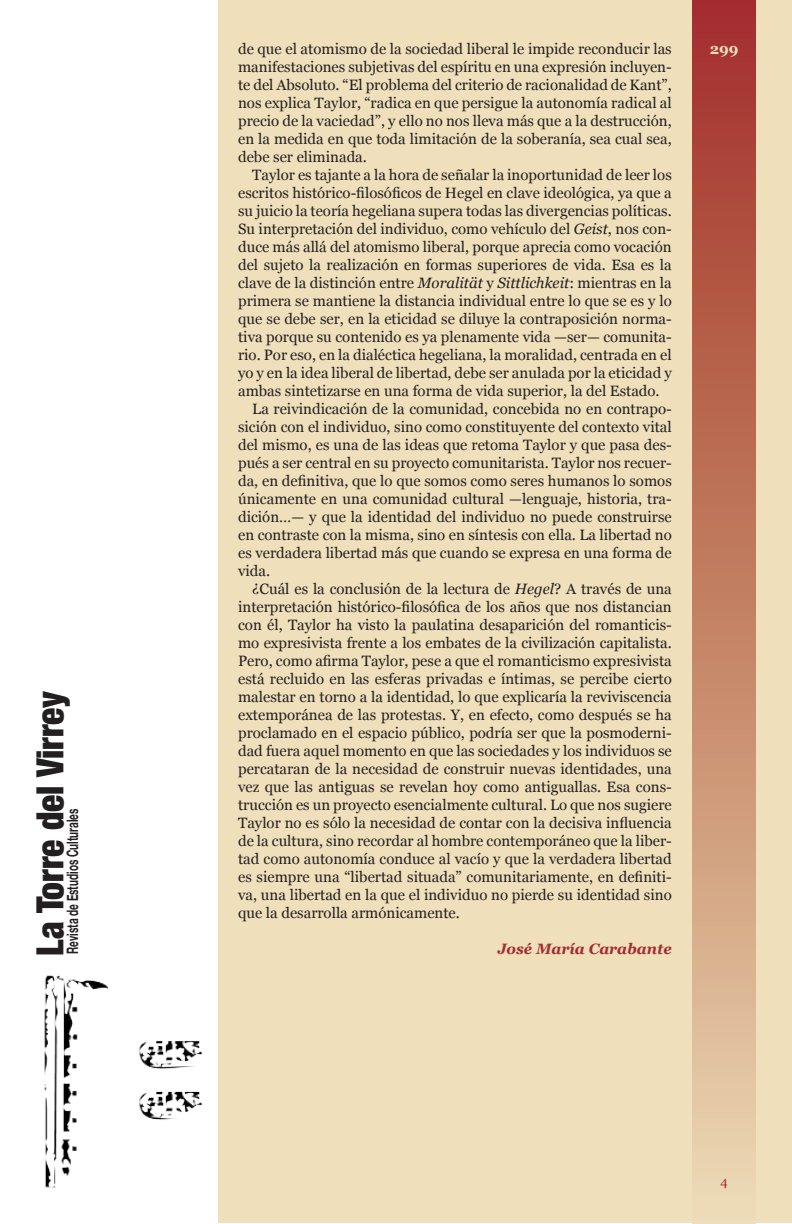
<style>
.page{position:relative;width:792px;height:1224px;background:#fff}
.page>*{position:absolute;margin:0;border:0;box-sizing:border-box;transform-origin:0 0}
.t1{font:900 condensed 37.5px "Helvetica Neue";color:#231f20;scale:.95 1}
.t2{font:700 15.8px "Helvetica Neue";color:#231f20;scale:.63 1}
.t3{font:15px/18px "Georgia";color:#231f20;text-align:justify}
.t4{font:italic 700 15px "Georgia";color:#a42c31}
.t5{font:700 15px "Georgia";color:#efdfbb}
.s1{font-style:italic}
</style>
<div class="page">
<div style="left:218px;top:0;width:574px;height:1224px;background:#efdfbb"></div>
<div style="left:693px;top:0;width:63px;height:1224px;background:linear-gradient(to bottom,#a02d24,#ead9ae)"></div>
<img style="left:44px;top:975px;width:159px;height:213px">
<h1 class="t1" style="left:27px;top:956px;width:280px;rotate:-90deg">La Torre del Virrey</h1>
<p class="t2" style="left:63px;top:954px;width:232px;rotate:-90deg">Revista de Estudios Culturales</p>
<p class="t3" style="left:238px;top:40px;width:435px">de que el atomismo de la sociedad liberal le impide reconducir las manifestaciones subjetivas del espíritu en una expresión incluyen&shy;te del Absoluto. “El problema del criterio de racionalidad de Kant”, nos explica Taylor, “radica en que persigue la autonomía radical al precio de la vaciedad”, y ello no nos lleva más que a la destrucción, en la medida en que toda limitación de la soberanía, sea cual sea, debe ser eliminada.</p>
<p class="t3" style="left:238px;top:166px;width:435px;text-indent:14px">Taylor es tajante a la hora de señalar la inoportunidad de leer los escritos histórico-filosóficos de Hegel en clave ideológica, ya que a su juicio la teoría hegeliana supera todas las divergencias políticas.<br>Su interpretación del individuo, como vehículo del <span class="s1">Geist</span>, nos con&shy;duce más allá del atomismo liberal, porque aprecia como vocación del sujeto la realización en formas superiores de vida. Esa es la clave de la distinción entre <span class="s1">Moralität</span> y <span class="s1">Sittlichkeit</span>: mientras en la primera se mantiene la distancia individual entre lo que se es y lo que se debe ser, en la eticidad se diluye la contraposición norma&shy;tiva porque su contenido es ya plenamente vida —ser— comunita&shy;rio. Por eso, en la dialéctica hegeliana, la moralidad, centrada en el yo y en la idea liberal de libertad, debe ser anulada por la eticidad y ambas sintetizarse en una forma de vida superior, la del Estado.</p>
<p class="t3" style="left:238px;top:400px;width:435px;text-indent:14px">La reivindicación de la comunidad, concebida no en contrapo&shy;sición con el individuo, sino como constituyente del contexto vital del mismo, es una de las ideas que retoma Taylor y que pasa des&shy;pués a ser central en su proyecto comunitarista. Taylor nos recuer&shy;da, en definitiva, que lo que somos como seres humanos lo somos únicamente en una comunidad cultural —lenguaje, historia, tra&shy;dición…— y que la identidad del individuo no puede construirse en contraste con la misma, sino en síntesis con ella. La libertad no es verdadera libertad más que cuando se expresa en una forma de vida.</p>
<p class="t3" style="left:238px;top:580px;width:435px;text-indent:14px">¿Cuál es la conclusión de la lectura de <span class="s1">Hegel</span>? A través de una interpretación histórico-filosófica de los años que nos distancian con él, Taylor ha visto la paulatina desaparición del romanticis&shy;mo expresivista frente a los embates de la civilización capitalista.<br>Pero, como afirma Taylor, pese a que el romanticismo expresivista está recluido en las esferas privadas e íntimas, se percibe cierto malestar en torno a la identidad, lo que explicaría la reviviscencia extemporánea de las protestas. Y, en efecto, como después se ha proclamado en el espacio público, podría ser que la posmoderni&shy;dad fuera aquel momento en que las sociedades y los individuos se percataran de la necesidad de construir nuevas identidades, una vez que las antiguas se revelan hoy como antiguallas. Esa cons&shy;trucción es un proyecto esencialmente cultural. Lo que nos sugiere Taylor no es sólo la necesidad de contar con la decisiva influencia de la cultura, sino recordar al hombre contemporáneo que la liber&shy;tad como autonomía conduce al vacío y que la verdadera libertad es siempre una “libertad situada” comunitariamente, en definiti&shy;va, una libertad en la que el individuo no pierde su identidad sino que la desarrolla armónicamente.</p>
<p class="t4" style="left:498px;top:940px;width:176px">José María Carabante</p>
<p class="t5" style="left:710px;top:40px;width:30px">299</p>
</div>
